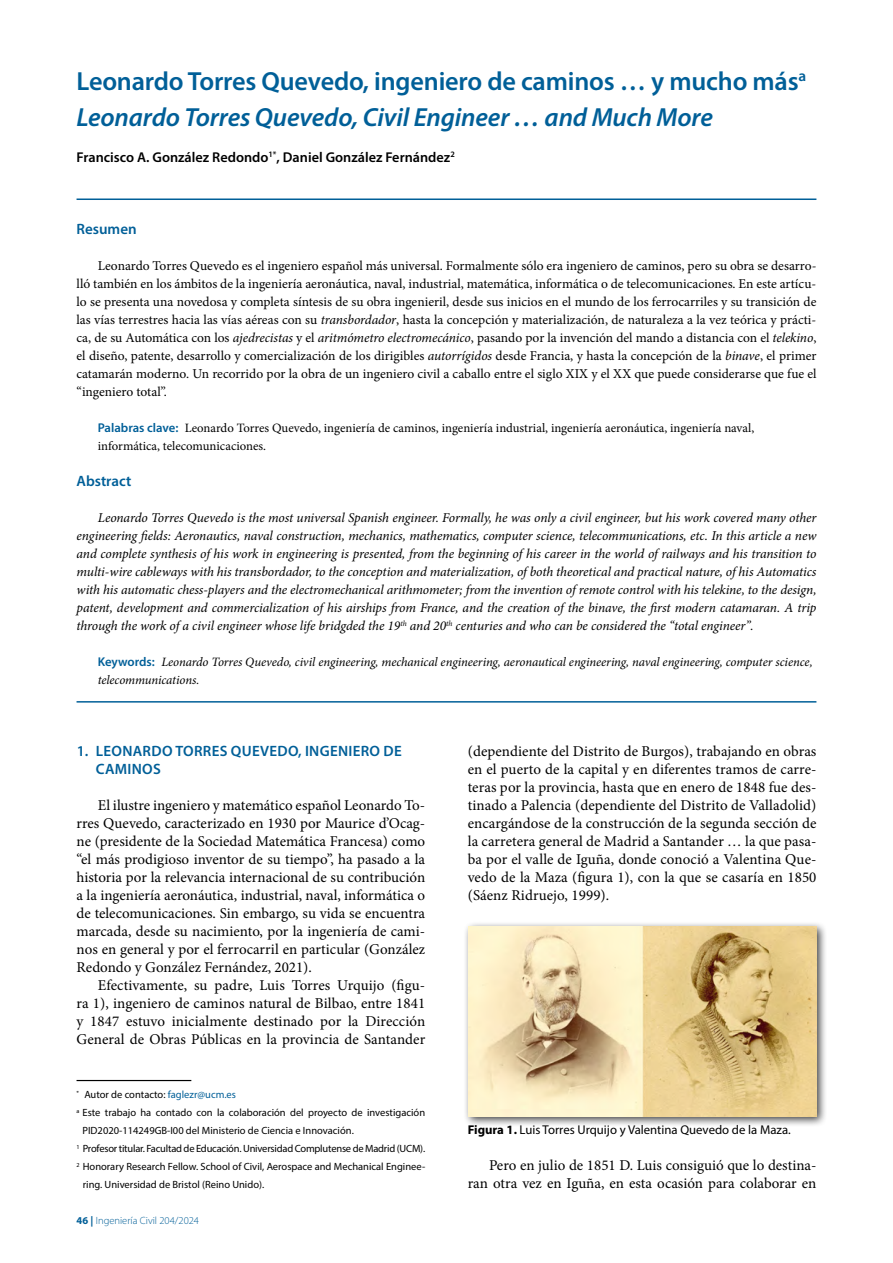
<style>
.page{position:relative;width:893px;height:1263px;background:#fff}
.page>*{position:absolute;margin:0;border:0;box-sizing:border-box;transform-origin:0 0}
.t1{font:600 26.25px/36px "Myriad Pro";letter-spacing:-.005em;color:#005f98}
.t2{font:15px/18px "Minion Pro";color:#000;text-align:justify}
.t3{font:600 15px/18px "Myriad Pro";letter-spacing:.02em;color:#005f98}
.t4{font:600 15px "Myriad Pro";color:#005f98}
.t5{font:600 14.25px "Myriad Pro";color:#000}
.t6{font:13.5px/18px "Minion Pro";color:#000;text-align:justify}
.t7{font:italic 13.5px/18px "Minion Pro";letter-spacing:-.005em;color:#000;text-align:justify}
.t8{font:12.75px/18px "Minion Pro";color:#000}
.t9{font:italic 12.75px/18px "Minion Pro";letter-spacing:-.005em;color:#000}
.t10{font:12.75px "Myriad Pro";color:#000}
.t11{font:10.5px "Myriad Pro";color:#000}
.t12{font:10.5px "Myriad Pro";letter-spacing:-.02em;color:#000}
.t13{font:300 10.5px "Myriad Pro";color:#005f98}
.s1{font-style:italic}
.s2{font-family:"Myriad Pro";font-weight:600;color:#005f98}
.s3{font-family:"Myriad Pro";font-weight:600;font-style:normal;color:#005f98}
.s4{color:#005f98}
.s5{font-weight:700}
</style>
<div class="page">
<hr style="left:77px;top:198px;width:739px;height:2px;background:#005f98">
<hr style="left:77px;top:701px;width:739px;height:2px;background:#005f98">
<hr style="left:77px;top:1080px;width:114px;height:1px;background:#000">
<div style="left:463px;top:921px;width:364px;height:206px;background:#000;opacity:.75"></div>
<img style="left:468px;top:927px;width:348px;height:189px">
<h1 class="t1" style="left:77px;top:63px;width:731px">Leonardo Torres Quevedo, ingeniero de caminos … y mucho más<sup>a<br></sup><span class="s1">Leonardo Torres Quevedo, Civil Engineer … and Much More</span></h1>
<p class="t5" style="left:77px;top:148px;width:380px">Francisco A. González Redondo<sup>1*</sup>, Daniel González Fernández<sup>2</sup></p>
<p class="t4" style="left:77px;top:219px;width:62px">Resumen</p>
<p class="t6" style="left:77px;top:257px;width:741px;text-indent:21px">Leonardo Torres Quevedo es el ingeniero español más universal. Formalmente sólo era ingeniero de caminos, pero su obra se desarro&shy;lló también en los ámbitos de la ingeniería aeronáutica, naval, industrial, matemática, informática o de telecomunicaciones. En este artícu&shy;lo se presenta una novedosa y completa síntesis de su obra ingenieril, desde sus inicios en el mundo de los ferrocarriles y su transición de las vías terrestres hacia las vías aéreas con su <span class="s1">transbordador</span>, hasta la concepción y materialización, de naturaleza a la vez teórica y prácti&shy;ca, de su Automática con los <span class="s1">ajedrecistas</span> y el <span class="s1">aritmómetro electromecánico</span>, pasando por la invención del mando a distancia con el <span class="s1">telekino</span>, el diseño, patente, desarrollo y comercialización de los dirigibles <span class="s1">autorrígidos</span> desde Francia, y hasta la concepción de la <span class="s1">binave</span>, el primer catamarán moderno. Un recorrido por la obra de un ingeniero civil a caballo entre el siglo XIX y el XX que puede considerarse que fue el “ingeniero total”.</p>
<p class="t8" style="left:98px;top:419px;width:658px"><span class="s2">Palabras clave:</span> Leonardo Torres Quevedo, ingeniería de caminos, ingeniería industrial, ingeniería aeronáutica, ingeniería naval, informática, telecomunicaciones.</p>
<p class="t4" style="left:77px;top:471px;width:56px">Abstract</p>
<p class="t7" style="left:77px;top:509px;width:741px;text-indent:21px">Leonardo Torres Quevedo is the most universal Spanish engineer. Formally, he was only a civil engineer, but his work covered many other engineering fields: Aeronautics, naval construction, mechanics, mathematics, computer science, telecommunications, etc. In this article a new and complete synthesis of his work in engineering is presented, from the beginning of his career in the world of railways and his transition to multi-wire cableways with his transbordador, to the conception and materialization, of both theoretical and practical nature, of his Automatics with his automatic chess-players and the electromechanical arithmometer; from the invention of remote control with his telekine, to the design, patent, development and commercialization of his airships from France, and the creation of the binave, the first modern catamaran. A trip through the work of a civil engineer whose life bridgded the 19<sup>th</sup> and 20<sup>th</sup> centuries and who can be considered the “total engineer”.</p>
<p class="t9" style="left:98px;top:653px;width:716px"><span class="s3">Keywords:</span> Leonardo Torres Quevedo, civil engineering, mechanical engineering, aeronautical engineering, naval engineering, computer science, telecommunications.</p>
<p class="t3" style="left:96px;top:742px;width:308px;text-indent:-19px">1. LEONARDO TORRES QUEVEDO, INGENIERO DE<br>CAMINOS</p>
<p class="t2" style="left:77px;top:796px;width:350px;text-indent:21px">El ilustre ingeniero y matemático español Leonardo To&shy;rres Quevedo, caracterizado en 1930 por Maurice d’Ocag&shy;ne (presidente de la Sociedad Matemática Francesa) como “el más prodigioso inventor de su tiempo”, ha pasado a la historia por la relevancia internacional de su contribución a la ingeniería aeronáutica, industrial, naval, informática o de telecomunicaciones. Sin embargo, su vida se encuentra marcada, desde su nacimiento, por la ingeniería de cami&shy;nos en general y por el ferrocarril en particular (González Redondo y González Fernández, 2021).</p>
<p class="t2" style="left:77px;top:976px;width:350px;text-indent:21px">Efectivamente, su padre, Luis Torres Urquijo (figu&shy;ra 1), ingeniero de caminos natural de Bilbao, entre 1841 y 1847 estuvo inicialmente destinado por la Dirección General de Obras Públicas en la provincia de Santander</p>
<p class="t11" style="left:77px;top:1088px;width:161px"><sup>*</sup> Autor de contacto: <span class="s4">faglezr@ucm.es</span></p>
<p class="t11" style="left:77px;top:1106px;width:350px"><sup>a</sup> Este trabajo ha contado con la colaboración del proyecto de investigación</p>
<p class="t11" style="left:83px;top:1124px;width:273px">PID2020-114249GB-I00 del Ministerio de Ciencia e Innovación.</p>
<p class="t12" style="left:77px;top:1142px;width:350px"><sup>1</sup> Profesor titular. Facultad de Educación. Universidad Complutense de Madrid (UCM).</p>
<p class="t11" style="left:77px;top:1160px;width:350px"><sup>2</sup> Honorary Research Fellow. School of Civil, Aerospace and Mechanical Enginee-</p>
<p class="t11" style="left:83px;top:1178px;width:183px">ring. Universidad de Bristol (Reino Unido).</p>
<p class="t13" style="left:77px;top:1214px;width:124px"><span class="s5">46 |</span> Ingeniería Civil 204/2024</p>
<p class="t2" style="left:468px;top:742px;width:350px">(dependiente del Distrito de Burgos), trabajando en obras en el puerto de la capital y en diferentes tramos de carre&shy;teras por la provincia, hasta que en enero de 1848 fue des&shy;tinado a Palencia (dependiente del Distrito de Valladolid) encargándose de la construcción de la segunda sección de la carretera general de Madrid a Santander … la que pasa&shy;ba por el valle de Iguña, donde conoció a Valentina Que&shy;vedo de la Maza (figura 1), con la que se casaría en 1850 (Sáenz Ridruejo, 1999).</p>
<p class="t10" style="left:468px;top:1122px;width:325px"><span class="s5">Figura 1.</span> Luis Torres Urquijo y Valentina Quevedo de la Maza.</p>
<p class="t2" style="left:468px;top:1156px;width:350px;text-align:right">Pero en julio de 1851 D. Luis consiguió que lo destina&shy;ran otra vez en Iguña, en esta ocasión para colaborar en</p>
</div>
